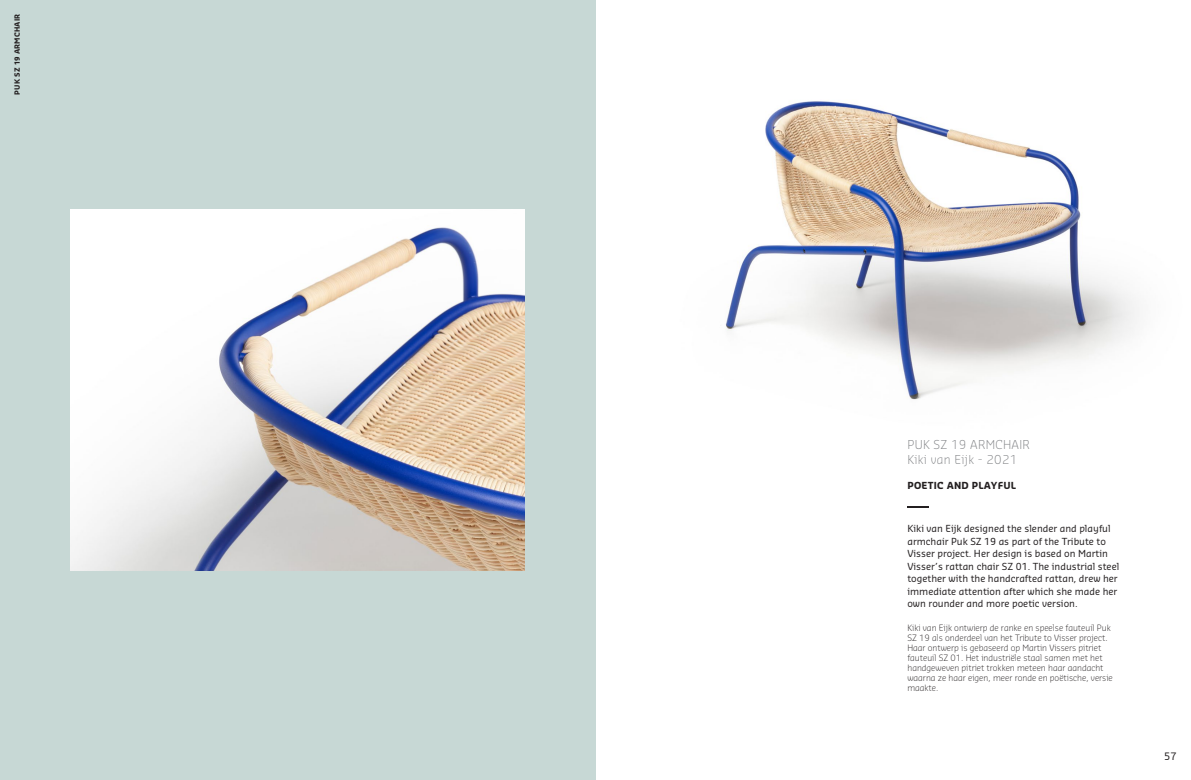
<style>
.page{position:relative;width:1191px;height:780px;background:#fff}
.page>*{position:absolute;margin:0;border:0;box-sizing:border-box;transform-origin:0 0}
.t1{font:300 12px/14.4px "Sansa Std";letter-spacing:.025em;color:#808285}
.t2{font:10px "Sansa Std";color:#231f20}
.t3{font:9.5px/12.5px "Sansa Std";color:#231f20}
.t4{font:700 9.5px "Sansa Std";letter-spacing:.025em;color:#231f20}
.t5{font:300 8.5px/10px "Sansa Std";color:#231f20}
.t6{font:700 7px "Sansa Std";letter-spacing:.025em;color:#231f20}
</style>
<div class="page">
<div style="left:0;top:0;width:595px;height:780px;background:#c7d8d5"></div>
<img style="left:725px;top:101px;width:414px;height:299px">
<img style="left:71px;top:210px;width:453px;height:360px">
<hr style="left:907px;top:505px;width:22px;height:2px;background:#231f20">
<p class="t6" style="left:13px;top:95px;width:82px;rotate:-90deg">PUK SZ 19 ARMCHAIR</p>
<h1 class="t1" style="left:907px;top:437px;width:124px">PUK SZ 19 ARMCHAIR<br>Kiki van Eijk - 2021</h1>
<p class="t4" style="left:907px;top:479px;width:110px">POETIC AND PLAYFUL</p>
<p class="t3" style="left:907px;top:522px;width:213px">Kiki van Eijk designed the slender and playful armchair Puk SZ 19 as part of the Tribute to Visser project. Her design is based on Martin Visser’s rattan chair SZ 01. The industrial steel together with the handcrafted rattan, drew her immediate attention after which she made her own rounder and more poetic version.</p>
<p class="t5" style="left:907px;top:622px;width:207px">Kiki van Eijk ontwierp de ranke en speelse fauteuil Puk SZ 19 als onderdeel van het Tribute to Visser project.<br>Haar ontwerp is gebaseerd op Martin Vissers pitriet fauteuil SZ 01. Het industriële staal samen met het handgeweven pitriet trokken meteen haar aandacht waarna ze haar eigen, meer ronde en poëtische, versie maakte.</p>
<p class="t2" style="left:1164px;top:749px;width:14px">57</p>
</div>
